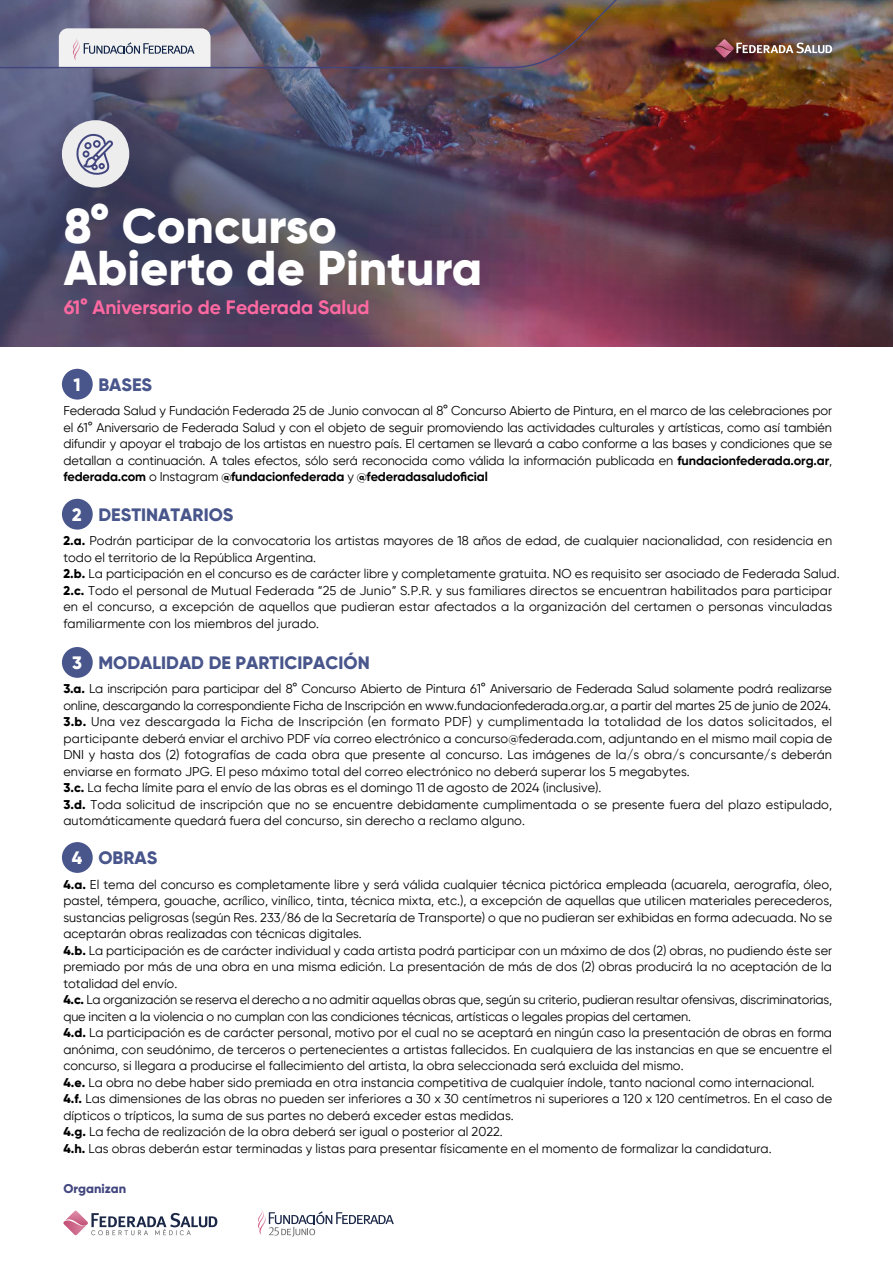
<style>
.page{position:relative;width:893px;height:1263px;background:#fff}
.page>*{position:absolute;margin:0;border:0;box-sizing:border-box;transform-origin:0 0}
.t1{font:800 48.9px/41.8px "Gilroy";color:#fff}
.t2{font:700 19.35px "Gilroy";color:#ff69a2}
.t3{font:800 18px "Gilroy";color:#49568c}
.t4{font:12.75px/16.5px "Gilroy";color:#000}
.t5{font:800 12.75px "Gilroy";color:#42467f}
.s1{color:#fff}
.s2{font-weight:700}
.s3{font-weight:800}
</style>
<div class="page">
<svg style="left:63px;top:1211px;width:154px;height:24px"></svg>
<svg style="left:258px;top:1210px;width:136px;height:27px"></svg>
<img style="left:0;top:0;width:893px;height:347px">
<div style="left:62px;top:120px;width:67px;height:68px;background:#ededed;border-radius:50%"></div>
<svg style="left:72px;top:127px;width:41px;height:53px"></svg>
<div style="left:91px;top:164px;width:7px;height:6px;border:2px solid #42467f;border-radius:50%"></div>
<div style="left:84px;top:142px;width:8px;height:7px;border:2px solid #42467f;border-radius:50%"></div>
<img style="left:715px;top:39px;width:117px;height:19px">
<img style="left:0;top:0;width:622px;height:69px">
<div style="left:62px;top:369px;width:31px;height:31px;background:#49568c;border-radius:50%"></div>
<div style="left:62px;top:499px;width:31px;height:31px;background:#49568c;border-radius:50%"></div>
<div style="left:62px;top:647px;width:31px;height:31px;background:#49568c;border-radius:50%"></div>
<div style="left:62px;top:842px;width:31px;height:31px;background:#49568c;border-radius:50%"></div>
<h1 class="t1" style="left:64px;top:205px;width:420px">8° Concurso<br>Abierto de Pintura</h1>
<h2 class="t2" style="left:64px;top:295px;width:307px">61° Aniversario de Federada Salud</h2>
<h3 class="t3" style="left:73px;top:373px;width:80px"><span class="s1">1</span> BASES</h3>
<p class="t4" style="left:63px;top:402px;width:770px;text-align:justify">Federada Salud y Fundación Federada 25 de Junio convocan al 8° Concurso Abierto de Pintura, en el marco de las celebraciones por el 61° Aniversario de Federada Salud y con el objeto de seguir promoviendo las actividades culturales y artísticas, como así también difundir y apoyar el trabajo de los artistas en nuestro país. El certamen se llevará a cabo conforme a las bases y condiciones que se detallan a continuación. A tales efectos, sólo será reconocida como válida la información publicada en <span class="s2">fundacionfederada.org.ar</span>, <span class="s2">federada.com</span> o Instagram <span class="s2">@fundacionfederada</span> y <span class="s2">@federadasaludoficial</span></p>
<h3 class="t3" style="left:72px;top:503px;width:163px"><span class="s1">2</span> DESTINATARIOS</h3>
<p class="t4" style="left:63px;top:532px;width:778px"><span class="s3">2.a.</span> Podrán participar de la convocatoria los artistas mayores de 18 años de edad, de cualquier nacionalidad, con residencia en todo el territorio de la República Argentina.<br><span class="s3">2.b.</span> La participación en el concurso es de carácter libre y completamente gratuita. NO es requisito ser asociado de Federada Salud.<br><span class="s3">2.c.</span> Todo el personal de Mutual Federada “25 de Junio” S.P.R. y sus familiares directos se encuentran habilitados para participar en el concurso, a excepción de aquellos que pudieran estar afectados a la organización del certamen o personas vinculadas familiarmente con los miembros del jurado.</p>
<h3 class="t3" style="left:72px;top:651px;width:299px"><span class="s1">3</span> MODALIDAD DE PARTICIPACIÓN</h3>
<p class="t4" style="left:63px;top:680px;width:770px"><span class="s3">3.a.</span> La inscripción para participar del 8° Concurso Abierto de Pintura 61° Aniversario de Federada Salud solamente podrá realizarse online, descargando la correspondiente Ficha de Inscripción en www.fundacionfederada.org.ar, a partir del martes 25 de junio de 2024.<br><span class="s3">3.b.</span> Una vez descargada la Ficha de Inscripción (en formato PDF) y cumplimentada la totalidad de los datos solicitados, el participante deberá enviar el archivo PDF vía correo electrónico a concurso@federada.com, adjuntando en el mismo mail copia de DNI y hasta dos (2) fotografías de cada obra que presente al concurso. Las imágenes de la/s obra/s concursante/s deberán enviarse en formato JPG. El peso máximo total del correo electrónico no deberá superar los 5 megabytes.<br><span class="s3">3.c.</span> La fecha límite para el envío de las obras es el domingo 11 de agosto de 2024 (inclusive).<br><span class="s3">3.d.</span> Toda solicitud de inscripción que no se encuentre debidamente cumplimentada o se presente fuera del plazo estipulado, automáticamente quedará fuera del concurso, sin derecho a reclamo alguno.</p>
<h3 class="t3" style="left:72px;top:846px;width:87px"><span class="s1">4</span> OBRAS</h3>
<p class="t4" style="left:63px;top:876px;width:770px"><span class="s3">4.a.</span> El tema del concurso es completamente libre y será válida cualquier técnica pictórica empleada (acuarela, aerografía, óleo, pastel, témpera, gouache, acrílico, vinílico, tinta, técnica mixta, etc.), a excepción de aquellas que utilicen materiales perecederos, sustancias peligrosas (según Res. 233/86 de la Secretaría de Transporte) o que no pudieran ser exhibidas en forma adecuada. No se aceptarán obras realizadas con técnicas digitales.<br><span class="s3">4.b.</span> La participación es de carácter individual y cada artista podrá participar con un máximo de dos (2) obras, no pudiendo éste ser premiado por más de una obra en una misma edición. La presentación de más de dos (2) obras producirá la no aceptación de la totalidad del envío.<br><span class="s3">4.c.</span> La organización se reserva el derecho a no admitir aquellas obras que, según su criterio, pudieran resultar ofensivas, discriminatorias, que inciten a la violencia o no cumplan con las condiciones técnicas, artísticas o legales propias del certamen.<br><span class="s3">4.d.</span> La participación es de carácter personal, motivo por el cual no se aceptará en ningún caso la presentación de obras en forma anónima, con seudónimo, de terceros o pertenecientes a artistas fallecidos. En cualquiera de las instancias en que se encuentre el concurso, si llegara a producirse el fallecimiento del artista, la obra seleccionada será excluida del mismo.<br><span class="s3">4.e.</span> La obra no debe haber sido premiada en otra instancia competitiva de cualquier índole, tanto nacional como internacional.<br><span class="s3">4.f.</span> Las dimensiones de las obras no pueden ser inferiores a 30 x 30 centímetros ni superiores a 120 x 120 centímetros. En el caso de dípticos o trípticos, la suma de sus partes no deberá exceder estas medidas.<br><span class="s3">4.g.</span> La fecha de realización de la obra deberá ser igual o posterior al 2022.<br><span class="s3">4.h.</span> Las obras deberán estar terminadas y listas para presentar físicamente en el momento de formalizar la candidatura.</p>
<p class="t5" style="left:63px;top:1180px;width:64px">Organizan</p>
</div>
